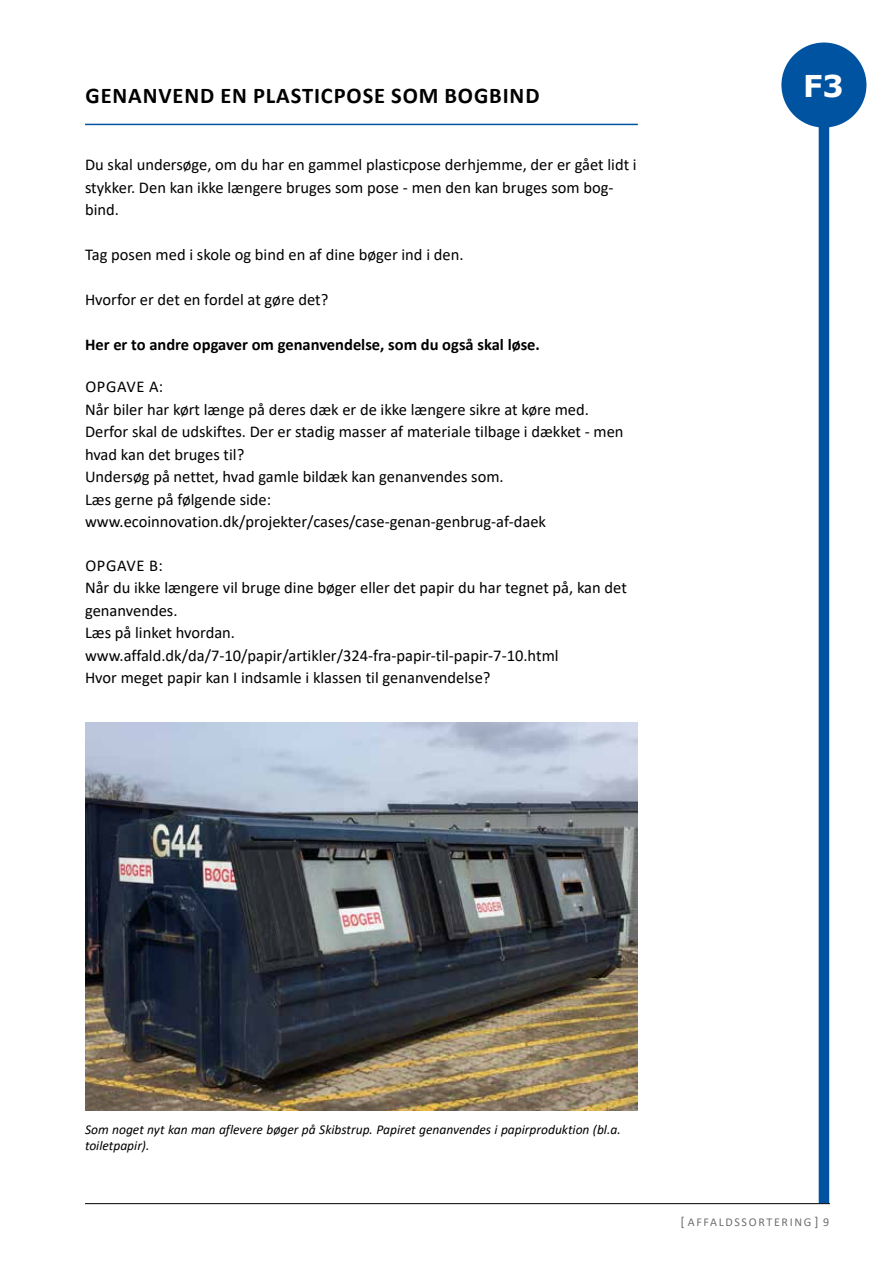
<style>
.page{position:relative;width:893px;height:1263px;background:#fff}
.page>*{position:absolute;margin:0;border:0;box-sizing:border-box;transform-origin:0 0}
.t1{font:700 30px "Verdana";color:#fff}
.t2{font:700 22.5px "Calibri";letter-spacing:.04em;color:#000}
.t3{font:16.5px/22.5px "Calibri";color:#000}
.t4{font:700 16.5px "Calibri";color:#000}
.t5{font:italic 13.5px/16.5px "Calibri";color:#000}
.t6{font:12px "Calibri";letter-spacing:.14em;color:#706f6f}
.s1{font-size:13.5px}
</style>
<div class="page">
<div style="left:819px;top:85px;width:10px;height:1118px;background:#0053a1"></div>
<hr style="left:85px;top:1203px;width:745px;height:1px;background:#000">
<img style="left:85px;top:722px;width:553px;height:388px">
<hr style="left:85px;top:124px;width:553px;height:1px;background:#0053a1">
<div style="left:781px;top:43px;width:85px;height:85px;background:#0053a1;border-radius:50%"></div>
<h2 class="t2" style="left:85px;top:79px;width:455px">GENANVEND EN PLASTICPOSE SOM BOGBIND</h2>
<p class="t3" style="left:85px;top:153px;width:553px">Du skal undersøge, om du har en gammel plasticpose derhjemme, der er gået lidt i stykker. Den kan ikke længere bruges som pose - men den kan bruges som bog&shy;bind.</p>
<p class="t3" style="left:85px;top:243px;width:380px">Tag posen med i skole og bind en af dine bøger ind i den.</p>
<p class="t3" style="left:85px;top:288px;width:245px">Hvorfor er det en fordel at gøre det?</p>
<p class="t4" style="left:85px;top:333px;width:456px">Her er to andre opgaver om genanvendelse, som du også skal løse.</p>
<p class="t3" style="left:85px;top:375px;width:540px">OPGAVE A:<br>Når biler har kørt længe på deres dæk er de ikke længere sikre at køre med.<br>Derfor skal de udskiftes. Der er stadig masser af materiale tilbage i dækket - men hvad kan det bruges til?<br>Undersøg på nettet, hvad gamle bildæk kan genanvendes som.<br>Læs gerne på følgende side: www.ecoinnovation.dk/projekter/cases/case-genan-genbrug-af-daek</p>
<p class="t3" style="left:85px;top:554px;width:543px">OPGAVE B:<br>Når du ikke længere vil bruge dine bøger eller det papir du har tegnet på, kan det genanvendes.<br>Læs på linket hvordan. www.affald.dk/da/7-10/papir/artikler/324-fra-papir-til-papir-7-10.html<br>Hvor meget papir kan I indsamle i klassen til genanvendelse?</p>
<h1 class="t1" style="left:803px;top:64px;width:42px">F3</h1>
<p class="t5" style="left:85px;top:1120px;width:537px">Som noget nyt kan man aflevere bøger på Skibstrup. Papiret genanvendes i papirproduktion (bl.a. toiletpapir).</p>
<p class="t6" style="left:680px;top:1214px;width:150px"><span class="s1">[</span> AFFALDSSORTERING <span class="s1">]</span> 9</p>
</div>
